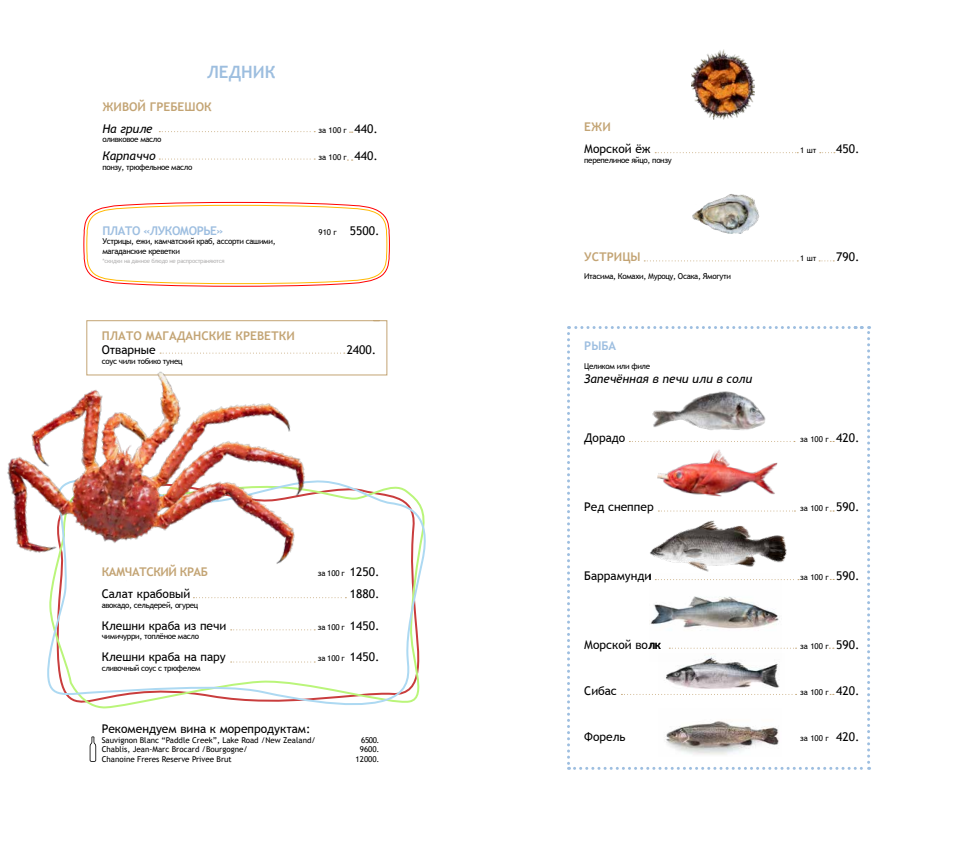
<style>
.page{position:relative;width:964px;height:842px;background:#fff}
.page>*{position:absolute;margin:0;border:0;box-sizing:border-box;transform-origin:0 0}
.t1{font:700 17px "Trebuchet MS";color:#9dbedf}
.t2{font:12px "Trebuchet MS";color:#000}
.t3{font:700 12px "Trebuchet MS";color:#c3a474}
.t4{font:italic 12px "Trebuchet MS";color:#000}
.t5{font:700 12px "Trebuchet MS";letter-spacing:-.04em;color:#9dbee0}
.t6{font:700 12px "Trebuchet MS";letter-spacing:-.04em;color:#c3a474}
.t7{font:8px/9.6px "Trebuchet MS";letter-spacing:-.04em;color:#000}
.t8{font:8px "Trebuchet MS";color:#000}
.t9{font:6px "Trebuchet MS";letter-spacing:-.04em;color:#b3b2b2}
.s1{font-size:12px}
.s2{font-size:8px}
</style>
<div class="page">
<svg style="left:159px;top:131px;width:156px;height:1px"></svg>
<svg style="left:159px;top:159px;width:156px;height:1px"></svg>
<svg style="left:86px;top:320px;width:302px;height:56px"></svg>
<svg style="left:83px;top:201px;width:307px;height:86px"></svg>
<svg style="left:567px;top:326px;width:303px;height:444px"></svg>
<img style="left:692px;top:194px;width:67px;height:40px">
<img style="left:691px;top:49px;width:63px;height:70px">
<svg style="left:655px;top:152px;width:143px;height:1px"></svg>
<svg style="left:644px;top:260px;width:154px;height:1px"></svg>
<svg style="left:90px;top:736px;width:6px;height:26px"></svg>
<svg style="left:47px;top:481px;width:379px;height:228px"></svg>
<img style="left:7px;top:334px;width:321px;height:282px">
<img style="left:658px;top:708px;width:124px;height:49px">
<h1 class="t1" style="left:207px;top:62px;width:70px">ЛЕДНИК</h1>
<h2 class="t3" style="left:102px;top:99px;width:111px">ЖИВОЙ ГРЕБЕШОК</h2>
<h2 class="t4" style="left:102px;top:121px;width:52px">На гриле</h2>
<p class="t7" style="left:318px;top:125px;width:61px">за 100 г <span class="s1">440.</span></p>
<p class="t7" style="left:102px;top:135px;width:60px">оливковое масло</p>
<h2 class="t4" style="left:102px;top:149px;width:55px">Карпаччо</h2>
<p class="t7" style="left:318px;top:153px;width:61px">за 100 г <span class="s1">440.</span></p>
<p class="t7" style="left:102px;top:162px;width:91px">понзу, трюфельное масло</p>
<h2 class="t5" style="left:102px;top:223px;width:123px">ПЛАТО «ЛУКОМОРЬЕ»</h2>
<h2 class="t2" style="left:318px;top:223px;width:63px"><span class="s2">910 г</span> 5500.</h2>
<p class="t7" style="left:102px;top:237px;width:175px">Устрицы, ежи, камчатский краб, ассорти сашими, магаданские креветки</p>
<p class="t9" style="left:102px;top:257px;width:124px">*скидки на данное блюдо не распространяются</p>
<h2 class="t3" style="left:102px;top:328px;width:195px">ПЛАТО МАГАДАНСКИЕ КРЕВЕТКИ</h2>
<h2 class="t2" style="left:102px;top:343px;width:56px">Отварные</h2>
<h2 class="t2" style="left:347px;top:343px;width:31px">2400.</h2>
<p class="t7" style="left:102px;top:356px;width:82px">соус чили тобико тунец</p>
<h2 class="t6" style="left:102px;top:564px;width:108px">КАМЧАТСКИЙ КРАБ</h2>
<p class="t7" style="left:318px;top:569px;width:63px">за 100 г <span class="s1">1250.</span></p>
<h2 class="t2" style="left:102px;top:587px;width:90px">Салат крабовый</h2>
<h2 class="t2" style="left:350px;top:587px;width:31px">1880.</h2>
<p class="t7" style="left:102px;top:600px;width:98px">авокадо, сельдерей, огурец</p>
<h2 class="t2" style="left:102px;top:618px;width:126px">Клешни краба из печи</h2>
<p class="t7" style="left:318px;top:622px;width:63px">за 100 г <span class="s1">1450.</span></p>
<p class="t7" style="left:102px;top:632px;width:99px">чимичурри, топлёное масло</p>
<h2 class="t2" style="left:102px;top:650px;width:126px">Клешни краба на пару</h2>
<p class="t7" style="left:318px;top:654px;width:63px">за 100 г <span class="s1">1450.</span></p>
<p class="t7" style="left:102px;top:663px;width:100px">сливочный соус с трюфелем</p>
<h2 class="t2" style="left:102px;top:722px;width:210px">Рекомендуем вина к морепродуктам:</h2>
<p class="t8" style="left:102px;top:735px;width:215px">Sauvignon Blanc “Paddle Creek”, Lake Road /New Zealand/</p>
<p class="t7" style="left:361px;top:735px;width:20px">6500.</p>
<p class="t8" style="left:102px;top:745px;width:147px">Chablis, Jean-Marc Brocard /Bourgogne/</p>
<p class="t7" style="left:360px;top:745px;width:21px">9600.</p>
<p class="t8" style="left:102px;top:754px;width:132px">Chanoine Freres Reserve Privee Brut</p>
<p class="t7" style="left:356px;top:754px;width:25px">12000.</p>
<h2 class="t3" style="left:584px;top:119px;width:28px">ЕЖИ</h2>
<h2 class="t2" style="left:584px;top:142px;width:68px">Морской ёж</h2>
<p class="t7" style="left:800px;top:146px;width:18px">1 шт</p>
<h2 class="t2" style="left:836px;top:142px;width:25px">450.</h2>
<p class="t7" style="left:584px;top:155px;width:89px">перепелиное яйцо, понзу</p>
<h2 class="t3" style="left:584px;top:249px;width:58px">УСТРИЦЫ</h2>
<p class="t7" style="left:800px;top:254px;width:18px">1 шт</p>
<h2 class="t2" style="left:836px;top:250px;width:25px">790.</h2>
<p class="t7" style="left:584px;top:272px;width:148px">Итасима, Комахи, Муроцу, Осака, Ямогути</p>
<h2 class="t5" style="left:584px;top:338px;width:33px">РЫБА</h2>
<p class="t7" style="left:584px;top:362px;width:67px">Целиком или филе</p>
<h2 class="t4" style="left:584px;top:372px;width:170px">Запечённая в печи или в соли</h2>
<h2 class="t2" style="left:584px;top:431px;width:42px">Дорадо</h2>
<p class="t7" style="left:800px;top:435px;width:61px">за 100 г <span class="s1">420.</span></p>
<h2 class="t2" style="left:584px;top:500px;width:71px">Ред снеппер</h2>
<p class="t7" style="left:800px;top:504px;width:61px">за 100 г <span class="s1">590.</span></p>
<h2 class="t2" style="left:584px;top:569px;width:69px">Баррамунди</h2>
<p class="t7" style="left:800px;top:573px;width:61px">за 100 г <span class="s1">590.</span></p>
<h2 class="t2" style="left:584px;top:638px;width:78px">Морской волк</h2>
<p class="t7" style="left:800px;top:642px;width:61px">за 100 г <span class="s1">590.</span></p>
<h2 class="t2" style="left:584px;top:684px;width:34px">Сибас</h2>
<p class="t7" style="left:800px;top:688px;width:61px">за 100 г <span class="s1">420.</span></p>
<h2 class="t2" style="left:584px;top:730px;width:43px">Форель</h2>
<p class="t7" style="left:800px;top:734px;width:61px">за 100 г <span class="s1">420.</span></p>
</div>
